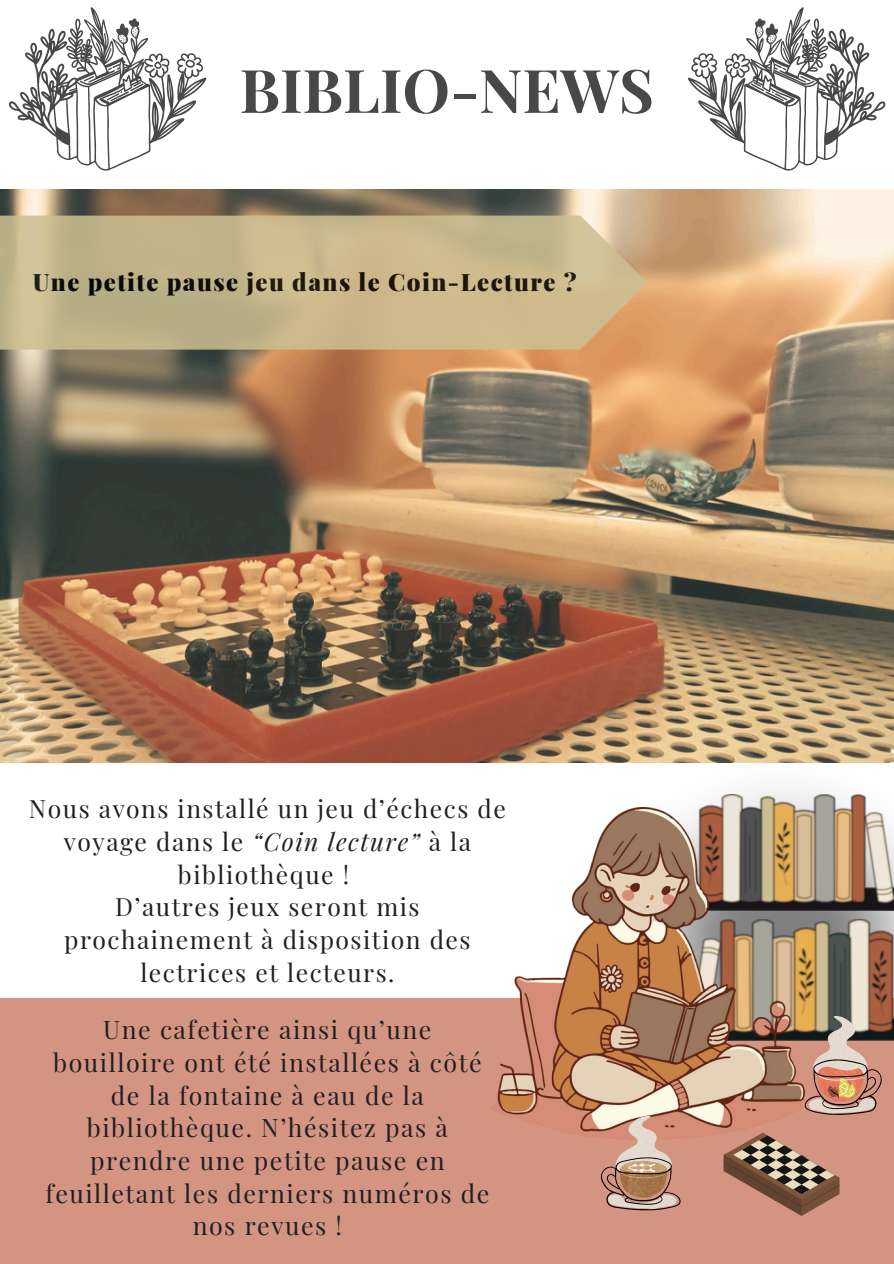
<style>
.page{position:relative;width:894px;height:1264px;background:#fff}
.page>*{position:absolute;margin:0;border:0;box-sizing:border-box;transform-origin:0 0}
.t1{font:700 60.15px "Playfair Display";color:#484848}
.t2{font:24.9px/32.7px "Playfair Display";letter-spacing:.06em;color:#211f23;text-align:center}
.t3{font:24.75px/32.7px "Playfair Display";letter-spacing:.06em;color:#211f23;text-align:center}
.t4{font:900 24px "Playfair Display";letter-spacing:.06em;color:#000}
.s1{font-style:italic}
</style>
<div class="page">
<svg style="left:9px;top:7px;width:197px;height:164px"></svg>
<svg style="left:688px;top:7px;width:197px;height:164px"></svg>
<img style="left:0;top:190px;width:893px;height:572px">
<svg style="left:0;top:216px;width:647px;height:133px;background:#c7b68a"></svg>
<img style="left:580px;top:738px;width:313px;height:181px">
<img style="left:687px;top:794px;width:206px;height:116px">
<div style="left:0;top:997px;width:893px;height:266px;background:#d39481"></div>
<img style="left:804px;top:919px;width:89px;height:121px">
<img style="left:490px;top:807px;width:314px;height:326px">
<svg style="left:600px;top:1115px;width:81px;height:95px"></svg>
<img style="left:804px;top:1015px;width:77px;height:100px">
<svg style="left:723px;top:1132px;width:116px;height:83px"></svg>
<p class="t1" style="left:239px;top:48px;width:416px">BIBLIO-NEWS</p>
<p class="t4" style="left:33px;top:265px;width:545px">Une petite pause jeu dans le Coin-Lecture ?</p>
<p class="t3" style="left:29px;top:791px;width:478px">Nous avons installé un jeu d’échecs de voyage dans le <span class="s1">“Coin lecture”</span> à la bibliothèque !</p>
<h1 class="t3" style="left:64px;top:889px;width:407px">D’autres jeux seront mis prochainement à disposition des lectrices et lecteurs.</h1>
<p class="t2" style="left:46px;top:1012px;width:445px">Une cafetière ainsi qu’une bouilloire ont été installées à côté de la fontaine à eau de la bibliothèque. N’hésitez pas à prendre une petite pause en feuilletant les derniers numéros de nos revues !</p>
</div>
